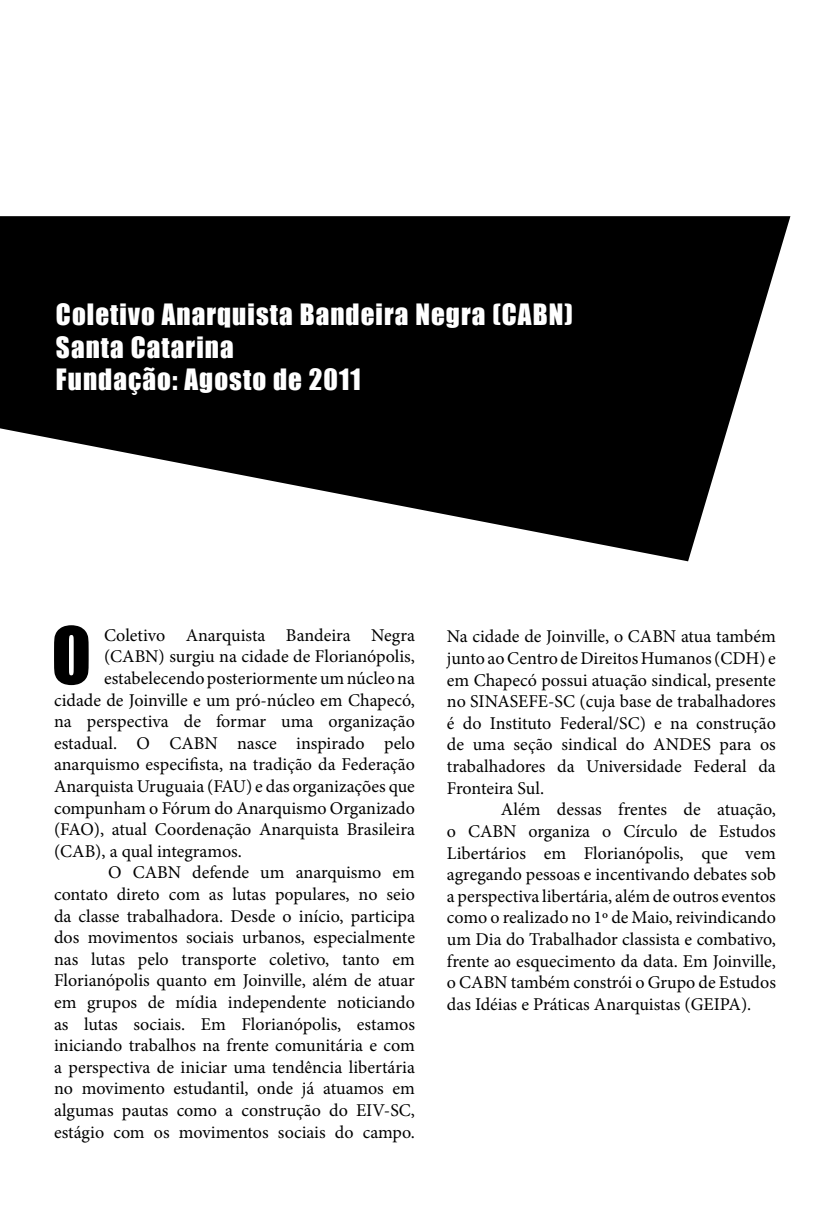
<style>
.page{position:relative;width:830px;height:1212px;background:#fff}
.page>*{position:absolute;margin:0;border:0;box-sizing:border-box;transform-origin:0 0}
.t1{font:72.6px "Impact";color:#000}
.t2{font:27px/32.4px "Impact";letter-spacing:.04em;color:#fff}
.t3{font:18px/21.6px "Minion Pro";color:#000;text-align:justify}
</style>
<div class="page">
<svg style="left:0;top:216px;width:790px;height:345px;fill:#000"></svg>
<h2 class="t2" style="left:56px;top:298px;width:518px">Coletivo Anarquista Bandeira Negra (CABN)<br>Santa Catarina<br>Fundação: Agosto de 2011</h2>
<h1 class="t1" style="left:51px;top:599px;width:41px">O</h1>
<p class="t3" style="left:104px;top:624px;width:312px">Coletivo Anarquista Bandeira Negra</p>
<p class="t3" style="left:104px;top:646px;width:312px">(CABN) surgiu na cidade de Florianópolis,</p>
<p class="t3" style="left:104px;top:667px;width:312px">estabelecendo posteriormente um núcleo na</p>
<p class="t3" style="left:54px;top:689px;width:362px">cidade de Joinville e um pró-núcleo em Chapecó,</p>
<p class="t3" style="left:54px;top:711px;width:362px">na perspectiva de formar uma organização</p>
<p class="t3" style="left:54px;top:732px;width:362px">estadual. O CABN nasce inspirado pelo</p>
<p class="t3" style="left:54px;top:754px;width:362px">anarquismo especifista, na tradição da Federação</p>
<p class="t3" style="left:54px;top:775px;width:362px">Anarquista Uruguaia (FAU) e das organizações que</p>
<p class="t3" style="left:54px;top:797px;width:362px">compunham o Fórum do Anarquismo Organizado</p>
<p class="t3" style="left:54px;top:819px;width:362px">(FAO), atual Coordenação Anarquista Brasileira</p>
<p class="t3" style="left:54px;top:840px;width:189px">(CAB), a qual integramos.</p>
<p class="t3" style="left:108px;top:862px;width:308px">O CABN defende um anarquismo em</p>
<p class="t3" style="left:54px;top:883px;width:362px">contato direto com as lutas populares, no seio</p>
<p class="t3" style="left:54px;top:905px;width:362px">da classe trabalhadora. Desde o início, participa</p>
<p class="t3" style="left:54px;top:927px;width:362px">dos movimentos sociais urbanos, especialmente</p>
<p class="t3" style="left:54px;top:948px;width:362px">nas lutas pelo transporte coletivo, tanto em</p>
<p class="t3" style="left:54px;top:970px;width:362px">Florianópolis quanto em Joinville, além de atuar</p>
<p class="t3" style="left:54px;top:991px;width:362px">em grupos de mídia independente noticiando</p>
<p class="t3" style="left:54px;top:1013px;width:362px">as lutas sociais. Em Florianópolis, estamos</p>
<p class="t3" style="left:54px;top:1035px;width:362px">iniciando trabalhos na frente comunitária e com</p>
<p class="t3" style="left:54px;top:1056px;width:362px">a perspectiva de iniciar uma tendência libertária</p>
<p class="t3" style="left:54px;top:1078px;width:362px">no movimento estudantil, onde já atuamos em</p>
<p class="t3" style="left:54px;top:1099px;width:362px">algumas pautas como a construção do EIV-SC,</p>
<p class="t3" style="left:54px;top:1121px;width:362px">estágio com os movimentos sociais do campo.</p>
<p class="t3" style="left:446px;top:626px;width:330px">Na cidade de Joinville, o CABN atua também junto ao Centro de Direitos Humanos (CDH) e em Chapecó possui atuação sindical, presente no SINASEFE-SC (cuja base de trabalhadores é do Instituto Federal/SC) e na construção de uma seção sindical do ANDES para os trabalhadores da Universidade Federal da Fronteira Sul.</p>
<p class="t3" style="left:446px;top:799px;width:330px;text-indent:54px">Além dessas frentes de atuação, o CABN organiza o Círculo de Estudos Libertários em Florianópolis, que vem agregando pessoas e incentivando debates sob a perspectiva libertária, além de outros eventos como o realizado no 1º de Maio, reivindicando um Dia do Trabalhador classista e combativo, frente ao esquecimento da data. Em Joinville, o CABN também constrói o Grupo de Estudos das Idéias e Práticas Anarquistas (GEIPA).</p>
</div>
